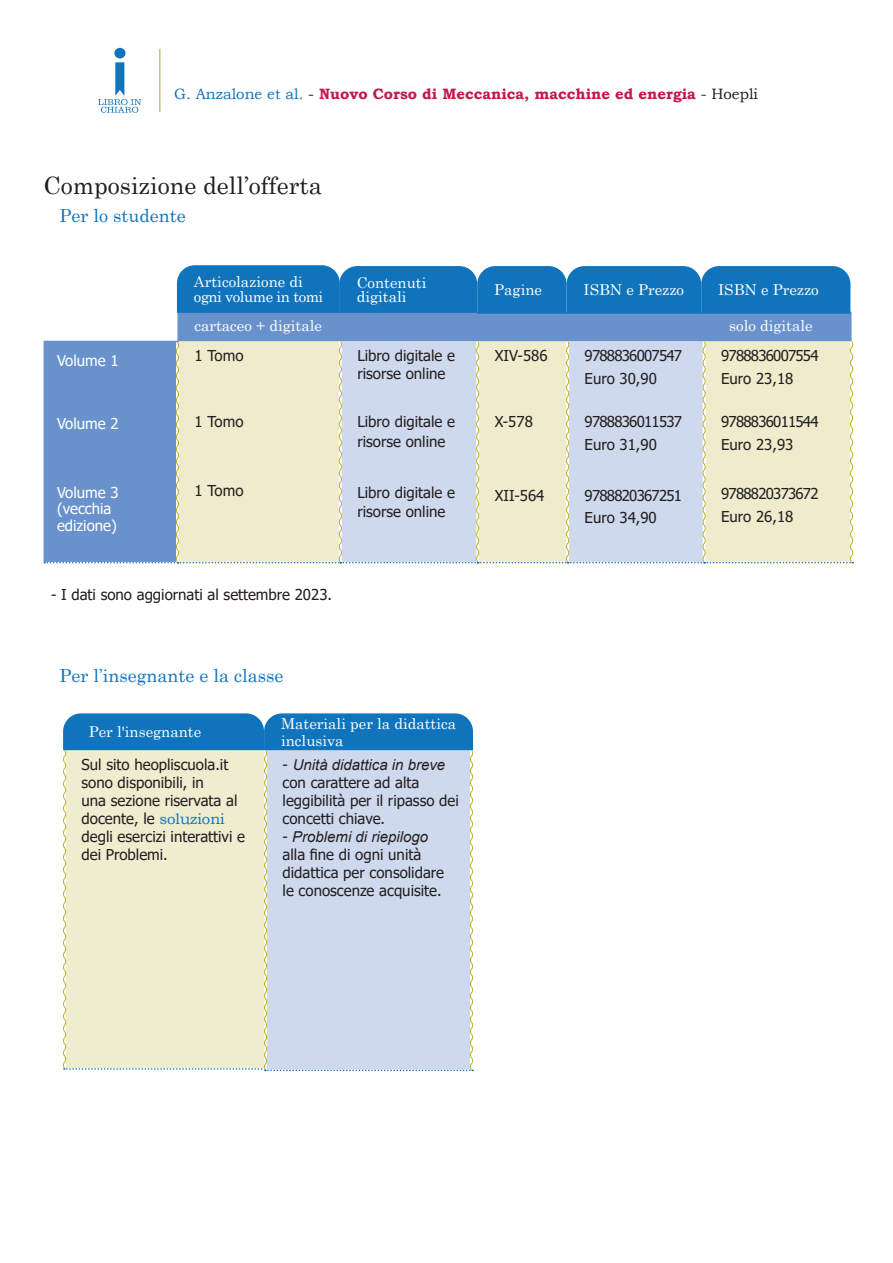
<style>
.page{position:relative;width:893px;height:1263px;background:#fff}
.page>*{position:absolute;margin:0;border:0;box-sizing:border-box;transform-origin:0 0}
.t1{font:24px "Century";color:#231f20}
.t2{font:18px "Century";color:#1074bc}
.t3{font:15px/18px "Tahoma";color:#231f20}
.t4{font:15px/13.5px "Century";color:#fff}
.t5{font:15px/22.5px "Tahoma";letter-spacing:-.05em;color:#231f20}
.t6{font:700 15px "Bookman Old Style";color:#c5164a}
.t7{font:15px/16.5px "Tahoma";color:#fff}
.t8{font:italic 15px "Arial";color:#231f20}
.t9{font:15px "Century";letter-spacing:-.03em;color:#fff}
.s1{font-weight:400;color:#1074bc}
.s2{font-weight:400;color:#231f20}
.s3{font-family:"Bookman Old Style";color:#1074bc}
.s4{font-family:"Arial";font-style:italic}
.s5{font-family:"Tahoma";font-style:normal}
</style>
<div class="page">
<hr style="left:159px;top:49px;width:1px;height:63px;background:#bbb12a">
<div style="left:114px;top:48px;width:11px;height:11px;background:#1074bc;border-radius:50%"></div>
<svg style="left:98px;top:62px;width:43px;height:51px"></svg>
<div style="left:176px;top:312px;width:675px;height:28px;background:#6992cc"></div>
<svg style="left:44px;top:340px;width:810px;height:223px;background:#ccd6d7"></svg>
<svg style="left:177px;top:265px;width:673px;height:49px;background:#1a79be"></svg>
<svg style="left:63px;top:713px;width:411px;height:358px;background:#c9d7da"></svg>
<p class="t6" style="left:174px;top:83px;width:585px"><span class="s1">G. Anzalone et al.</span> <span class="s2">-</span> Nuovo Corso di Meccanica, macchine ed energia <span class="s2">- Hoepli</span></p>
<p class="t1" style="left:44px;top:165px;width:280px">Composizione dell’offerta</p>
<p class="t2" style="left:60px;top:200px;width:128px">Per lo studente</p>
<p class="t4" style="left:194px;top:274px;width:110px">Articolazione di</p>
<p class="t9" style="left:194px;top:284px;width:131px">ogni volume in tomi</p>
<p class="t4" style="left:357px;top:275px;width:71px">Contenuti digitali</p>
<p class="t4" style="left:494px;top:282px;width:49px">Pagine</p>
<p class="t4" style="left:584px;top:282px;width:102px">ISBN e Prezzo</p>
<p class="t4" style="left:718px;top:282px;width:102px">ISBN e Prezzo</p>
<p class="t4" style="left:194px;top:318px;width:129px">cartaceo + digitale</p>
<p class="t4" style="left:729px;top:318px;width:85px">solo digitale</p>
<p class="t7" style="left:57px;top:353px;width:63px">Volume 1</p>
<p class="t3" style="left:194px;top:348px;width:50px">1 Tomo</p>
<p class="t7" style="left:57px;top:416px;width:63px">Volume 2</p>
<p class="t3" style="left:194px;top:414px;width:50px">1 Tomo</p>
<p class="t7" style="left:57px;top:485px;width:63px">Volume 3</p>
<p class="t7" style="left:57px;top:501px;width:61px">(vecchia edizione)</p>
<p class="t3" style="left:194px;top:483px;width:50px">1 Tomo</p>
<p class="t3" style="left:357px;top:348px;width:99px">Libro digitale e risorse online</p>
<p class="t3" style="left:357px;top:413px;width:99px;line-height:19.5px">Libro digitale e risorse online</p>
<p class="t3" style="left:357px;top:484px;width:99px;line-height:19.5px">Libro digitale e risorse online</p>
<p class="t3" style="left:495px;top:348px;width:54px">XIV-586</p>
<p class="t3" style="left:495px;top:414px;width:40px">X-578</p>
<p class="t3" style="left:495px;top:487px;width:51px">XII-564</p>
<p class="t5" style="left:585px;top:346px;width:99px">9788836007547</p>
<p class="t3" style="left:585px;top:370px;width:74px">Euro 30,90</p>
<p class="t5" style="left:585px;top:412px;width:99px">9788836011537</p>
<p class="t3" style="left:585px;top:436px;width:74px">Euro 31,90</p>
<p class="t5" style="left:585px;top:485px;width:99px">9788820367251</p>
<p class="t3" style="left:585px;top:510px;width:74px">Euro 34,90</p>
<p class="t5" style="left:721px;top:346px;width:99px">9788836007554<br>Euro 23,18</p>
<p class="t5" style="left:721px;top:412px;width:99px">9788836011544<br>Euro 23,93</p>
<p class="t5" style="left:721px;top:484px;width:99px">9788820373672<br>Euro 26,18</p>
<p class="t3" style="left:51px;top:586px;width:283px">- I dati sono aggiornati al settembre 2023.</p>
<p class="t2" style="left:60px;top:660px;width:226px">Per l’insegnante e la classe</p>
<p class="t4" style="left:89px;top:724px;width:114px">Per l'insegnante</p>
<p class="t3" style="left:82px;top:756px;width:148px">Sul sito heopliscuola.it</p>
<p class="t3" style="left:82px;top:774px;width:124px">sono disponibili, in</p>
<p class="t3" style="left:82px;top:792px;width:157px">una sezione riservata al</p>
<p class="t3" style="left:82px;top:810px;width:165px">docente, le <span class="s3">soluzioni </span>degli esercizi interattivi e dei Problemi.</p>
<p class="t4" style="left:281px;top:714px;width:177px;line-height:16.5px">Materiali per la didattica inclusiva</p>
<p class="t3" style="left:283px;top:756px;width:178px">- <span class="s4">Unità didattica in breve </span>con carattere ad alta leggibilità per il ripasso dei concetti chiave.</p>
<p class="t8" style="left:283px;top:827px;width:147px"><span class="s5">-</span> Problemi di riepilogo</p>
<p class="t3" style="left:283px;top:846px;width:140px">alla fine di ogni unità</p>
<p class="t3" style="left:283px;top:864px;width:163px">didattica per consolidare</p>
<p class="t3" style="left:283px;top:882px;width:161px">le conoscenze acquisite.</p>
</div>
